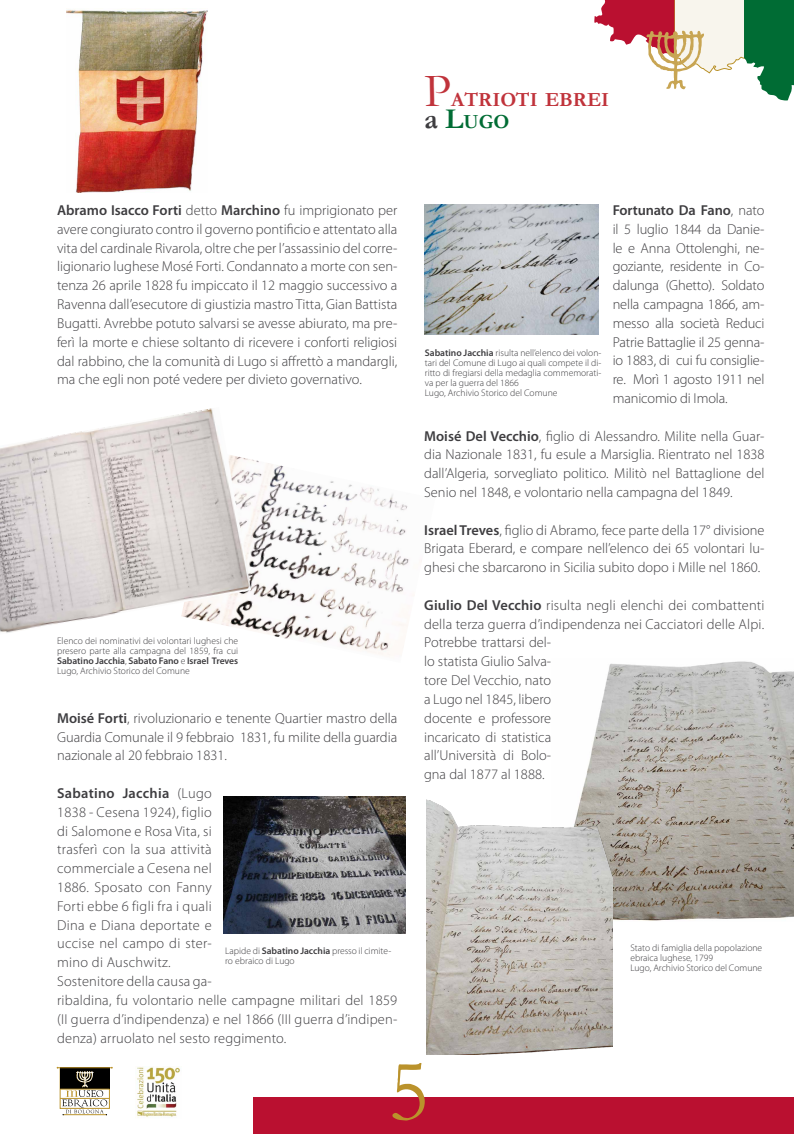
<style>
.page{position:relative;width:794px;height:1134px;background:#fff}
.page>*{position:absolute;margin:0;border:0;box-sizing:border-box;transform-origin:0 0}
.t1{font:88px "Garamond";color:#ba922b}
.t2{font:48px "Garamond";color:#c0333b}
.t3{font:700 20.16px/22.4px "Garamond";color:#c0333b}
.t4{font:300 14.4px/18.8px "Myriad Pro";letter-spacing:.005em;color:#3e3d40;text-align:justify}
.t5{font:300 9.6px/10px "Myriad Pro";color:#3e3d40}
.s1{font-size:28.8px;color:#3e3d40}
.s2{font-size:28.8px;color:#006c34}
.s3{color:#006c34}
.s4{font-weight:600}
</style>
<div class="page">
<svg style="left:594px;top:0;width:200px;height:101px"></svg>
<div style="left:254px;top:1097px;width:540px;height:37px;background:#ba1030"></div>
<img style="left:251px;top:459px;width:158px;height:196px">
<img style="left:137px;top:1067px;width:43px;height:50px">
<svg style="left:57px;top:1067px;width:56px;height:48px"></svg>
<img style="left:0;top:408px;width:251px;height:225px">
<img style="left:223px;top:797px;width:183px;height:136px">
<img style="left:67px;top:9px;width:140px;height:184px">
<img style="left:583px;top:661px;width:211px;height:260px">
<img style="left:426px;top:788px;width:186px;height:266px">
<img style="left:424px;top:204px;width:174px;height:131px">
<h2 class="t2" style="left:424px;top:62px;width:29px">P</h2>
<h3 class="t3" style="left:424px;top:88px;width:187px;text-indent:27px">ATRIOTI EBREI <span class="s1">a</span> <span class="s2">L</span><span class="s3">UGO</span></h3>
<p class="t4" style="left:57px;top:201px;width:342px"><span class="s4">Abramo Isacco Forti</span> detto <span class="s4">Marchino</span> fu imprigionato per avere congiurato contro il governo pontificio e attentato alla vita del cardinale Rivarola, oltre che per l’assassinio del corre&shy;ligionario lughese Mosé Forti. Condannato a morte con sen&shy;tenza 26 aprile 1828 fu impiccato il 12 maggio successivo a Ravenna dall’esecutore di giustizia mastro Titta, Gian Battista Bugatti. Avrebbe potuto salvarsi se avesse abiurato, ma pre&shy;ferì la morte e chiese soltanto di ricevere i conforti religiosi dal rabbino, che la comunità di Lugo si affrettò a mandargli, ma che egli non poté vedere per divieto governativo.</p>
<p class="t4" style="left:612px;top:201px;width:153px"><span class="s4">Fortunato Da Fano</span>, nato il 5 luglio 1844 da Danie&shy;le e Anna Ottolenghi, ne&shy;goziante, residente in Co&shy;dalunga (Ghetto). Soldato nella campagna 1866, am&shy;messo alla società Reduci Patrie Battaglie il 25 genna&shy;io 1883, di cui fu consiglie&shy;re. Morì 1 agosto 1911 nel manicomio di Imola.</p>
<p class="t4" style="left:424px;top:426px;width:342px"><span class="s4">Moisé Del Vecchio</span>, figlio di Alessandro. Milite nella Guar&shy;dia Nazionale 1831, fu esule a Marsiglia. Rientrato nel 1838 dall’Algeria, sorvegliato politico. Militò nel Battaglione del Senio nel 1848, e volontario nella campagna del 1849.</p>
<p class="t4" style="left:424px;top:520px;width:342px"><span class="s4">Israel Treves</span>, figlio di Abramo, fece parte della 17° divisione Brigata Eberard, e compare nell’elenco dei 65 volontari lu&shy;ghesi che sbarcarono in Sicilia subito dopo i Mille nel 1860.</p>
<p class="t4" style="left:424px;top:595px;width:342px;text-align:left"><span class="s4">Giulio Del Vecchio</span> risulta negli elenchi dei combattenti della terza guerra d’indipendenza nei Cacciatori delle Alpi.<br>Potrebbe trattarsi del-<br>lo statista Giulio Salva-<br>tore Del Vecchio, nato<br>a Lugo nel 1845, libero<br>docente e professore<br>incaricato di statistica<br>all’Università di Bolo-<br>gna dal 1877 al 1888.</p>
<p class="t5" style="left:425px;top:348px;width:178px"><span class="s4">Sabatino Jacchia</span> risulta nell’elenco dei volon&shy;tari del Comune di Lugo ai quali compete il di&shy;ritto di fregiarsi della medaglia commemorati&shy;va per la guerra del 1866<br>Lugo, Archivio Storico del Comune</p>
<p class="t5" style="left:57px;top:636px;width:183px;text-align:justify">Elenco dei nominativi dei volontari lughesi che presero parte alla campagna del 1859, fra cui <span class="s4">Sabatino Jacchia</span>, <span class="s4">Sabato Fano</span> e <span class="s4">Israel Treves </span>Lugo, Archivio Storico del Comune</p>
<p class="t4" style="left:57px;top:708px;width:342px"><span class="s4">Moisé Forti</span>, rivoluzionario e tenente Quartier mastro della Guardia Comunale il 9 febbraio 1831, fu milite della guardia nazionale al 20 febbraio 1831.</p>
<p class="t4" style="left:57px;top:784px;width:342px;text-align:left"><span class="s4">Sabatino Jacchia</span> (Lugo<br>1838 - Cesena 1924), figlio<br>di Salomone e Rosa Vita, si<br>trasferì con la sua attività<br>commerciale a Cesena nel<br>1886. Sposato con Fanny<br>Forti ebbe 6 figli fra i quali<br>Dina e Diana deportate e<br>uccise nel campo di ster-<br>mino di Auschwitz.<br>Sostenitore della causa ga-<br>ribaldina, fu volontario nelle campagne militari del 1859 (II guerra d’indipendenza) e nel 1866 (III guerra d’indipen&shy;denza) arruolato nel sesto reggimento.</p>
<p class="t5" style="left:225px;top:946px;width:167px">Lapide di <span class="s4">Sabatino Jacchia</span> presso il cimite&shy;ro ebraico di Lugo</p>
<p class="t5" style="left:630px;top:943px;width:133px">Stato di famiglia della popolazione ebraica lughese, 1799<br>Lugo, Archivio Storico del Comune</p>
<h1 class="t1" style="left:388px;top:1039px;width:43px">5</h1>
</div>
